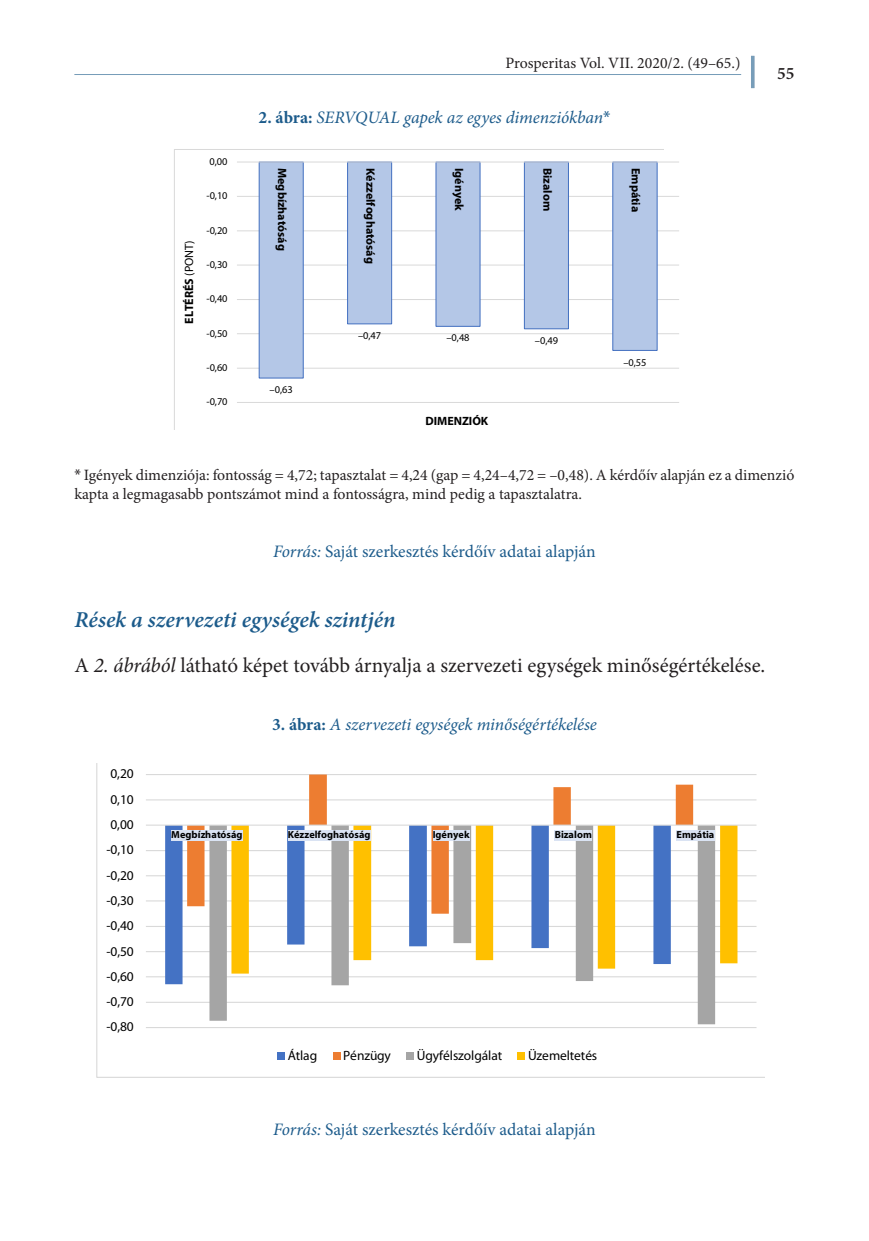
<style>
.page{position:relative;width:869px;height:1241px;background:#fff}
.page>*{position:absolute;margin:0;border:0;box-sizing:border-box;transform-origin:0 0}
.Másodlagos_cím{font:italic 600 22.75px "Minion Pro";color:#1c5b8b}
.kenyér_tompa{font:21px "Minion Pro";color:#231f20}
.Forrás{font:17.5px "Minion Pro";color:#1c5b8b}
.Táblacím{font:italic 17.5px "Minion Pro";letter-spacing:-.005em;color:#1c5b8b}
.t1{font:600 17.5px "Minion Pro";color:#231f20}
.Kenyér{font:15.75px/19.2px "Minion Pro";color:#231f20}
.t2{font:13.47px "Myriad Pro";letter-spacing:-.005em;color:#000}
.t3{font:700 12.08px "Myriad Pro";letter-spacing:-.005em;color:#000}
.t4{font:10.33px "Myriad Pro";letter-spacing:-.015em;color:#000}
.t5{font:700 10.33px "Myriad Pro";color:#000}
.s1{font-weight:400}
.s2{font-weight:700;font-style:normal}
.s3{font-family:"Myriad Pro";font-style:normal}
.s4{font-family:"Myriad Pro"}
.s5{font-style:italic}
</style>
<div class="page">
<hr style="left:74px;top:74px;width:666px;height:1px;background:#779db9">
<svg style="left:751px;top:56px;width:3px;height:32px"></svg>
<hr style="left:237px;top:402px;width:441px;height:1px;background:#d9d9d9">
<hr style="left:237px;top:368px;width:441px;height:1px;background:#d9d9d9">
<hr style="left:237px;top:333px;width:441px;height:1px;background:#d9d9d9">
<hr style="left:237px;top:299px;width:441px;height:1px;background:#d9d9d9">
<hr style="left:237px;top:264px;width:441px;height:1px;background:#d9d9d9">
<hr style="left:237px;top:230px;width:441px;height:1px;background:#d9d9d9">
<hr style="left:237px;top:196px;width:441px;height:1px;background:#d9d9d9">
<hr style="left:237px;top:161px;width:441px;height:1px;background:#d9d9d9">
<svg style="left:174px;top:149px;width:489px;height:281px"></svg>
<svg style="left:96px;top:763px;width:661px;height:314px"></svg>
<p class="t3" style="left:181px;top:323px;width:85px;rotate:-90deg">ELTÉRÉS <span class="s1">(PONT)</span></p>
<p class="t4" style="left:209px;top:155px;width:19px">0,00</p>
<p class="t4" style="left:206px;top:189px;width:23px">-0,10</p>
<p class="t4" style="left:206px;top:224px;width:23px">-0,20</p>
<p class="t4" style="left:206px;top:258px;width:23px">-0,30</p>
<p class="t4" style="left:206px;top:292px;width:23px">-0,40</p>
<p class="t4" style="left:206px;top:327px;width:23px">-0,50</p>
<p class="t4" style="left:206px;top:361px;width:23px">-0,60</p>
<p class="t4" style="left:206px;top:395px;width:23px">-0,70</p>
<p class="Kenyér" style="left:505px;top:54px;width:236px">Prosperitas Vol. VII. 2020/2. (49–65.)</p>
<p class="Táblacím" style="left:258px;top:106px;width:353px"><span class="s2">2. ábra:</span> SERVQUAL gapek az egyes dimenziókban<span class="s3">*</span></p>
<p class="t3" style="left:290px;top:168px;width:84px;rotate:90deg">Megbízhatóság</p>
<p class="t3" style="left:378px;top:168px;width:97px;rotate:90deg">Kézzelfoghatóság</p>
<p class="t3" style="left:466px;top:168px;width:45px;rotate:90deg">Igények</p>
<p class="t3" style="left:555px;top:168px;width:44px;rotate:90deg">Bizalom</p>
<p class="t3" style="left:643px;top:168px;width:46px;rotate:90deg">Empátia</p>
<p class="t4" style="left:269px;top:383px;width:25px">–0,63</p>
<p class="t4" style="left:358px;top:329px;width:25px">–0,47</p>
<p class="t4" style="left:446px;top:331px;width:25px">–0,48</p>
<p class="t4" style="left:534px;top:334px;width:25px">–0,49</p>
<p class="t3" style="left:425px;top:413px;width:64px">DIMENZIÓK</p>
<p class="t4" style="left:623px;top:355px;width:25px">–0,55</p>
<p class="t1" style="left:776px;top:61px;width:19px">55</p>
<p class="Kenyér" style="left:74px;top:465px;width:721px"><span class="s4">*</span> Igények dimenziója: fontosság = 4,72; tapasztalat = 4,24 (gap = 4,24–4,72 = –0,48). A kérdőív alapján ez a dimenzió kapta a legmagasabb pontszámot mind a fontosságra, mind pedig a tapasztalatra.</p>
<p class="Forrás" style="left:273px;top:539px;width:324px"><span class="s5">Forrás:</span> Saját szerkesztés kérdőív adatai alapján</p>
<p class="Másodlagos_cím" style="left:74px;top:603px;width:322px">Rések a szervezeti egységek szintjén</p>
<p class="kenyér_tompa" style="left:74px;top:651px;width:692px">A <span class="s5">2. ábrából</span> látható képet tovább árnyalja a szervezeti egységek minőségértékelése.</p>
<p class="Táblacím" style="left:272px;top:712px;width:326px"><span class="s2">3. ábra:</span> A szervezeti egységek minőségértékelése</p>
<p class="t2" style="left:110px;top:765px;width:25px">0,20</p>
<p class="t2" style="left:110px;top:791px;width:25px">0,10</p>
<p class="t2" style="left:110px;top:816px;width:25px">0,00</p>
<p class="t2" style="left:106px;top:841px;width:29px">-0,10</p>
<p class="t2" style="left:106px;top:866px;width:29px">-0,20</p>
<p class="t2" style="left:106px;top:891px;width:29px">-0,30</p>
<p class="t2" style="left:106px;top:917px;width:29px">-0,40</p>
<p class="t2" style="left:106px;top:942px;width:29px">-0,50</p>
<p class="t2" style="left:106px;top:967px;width:29px">-0,60</p>
<p class="t2" style="left:106px;top:993px;width:29px">-0,70</p>
<p class="t2" style="left:106px;top:1018px;width:29px">-0,80</p>
<p class="t5" style="left:171px;top:827px;width:73px">Megbízhatóság</p>
<p class="t5" style="left:287px;top:827px;width:84px">Kézzelfoghatóság</p>
<p class="t5" style="left:432px;top:827px;width:39px">Igények</p>
<p class="t5" style="left:554px;top:827px;width:39px">Bizalom</p>
<p class="t5" style="left:676px;top:827px;width:40px">Empátia</p>
<p class="t2" style="left:287px;top:1047px;width:31px">Átlag</p>
<p class="t2" style="left:343px;top:1047px;width:49px">Pénzügy</p>
<p class="t2" style="left:417px;top:1047px;width:87px">Ügyfélszolgálat</p>
<p class="t2" style="left:528px;top:1047px;width:71px">Üzemeltetés</p>
<p class="Forrás" style="left:273px;top:1116px;width:324px"><span class="s5">Forrás:</span> Saját szerkesztés kérdőív adatai alapján</p>
</div>
